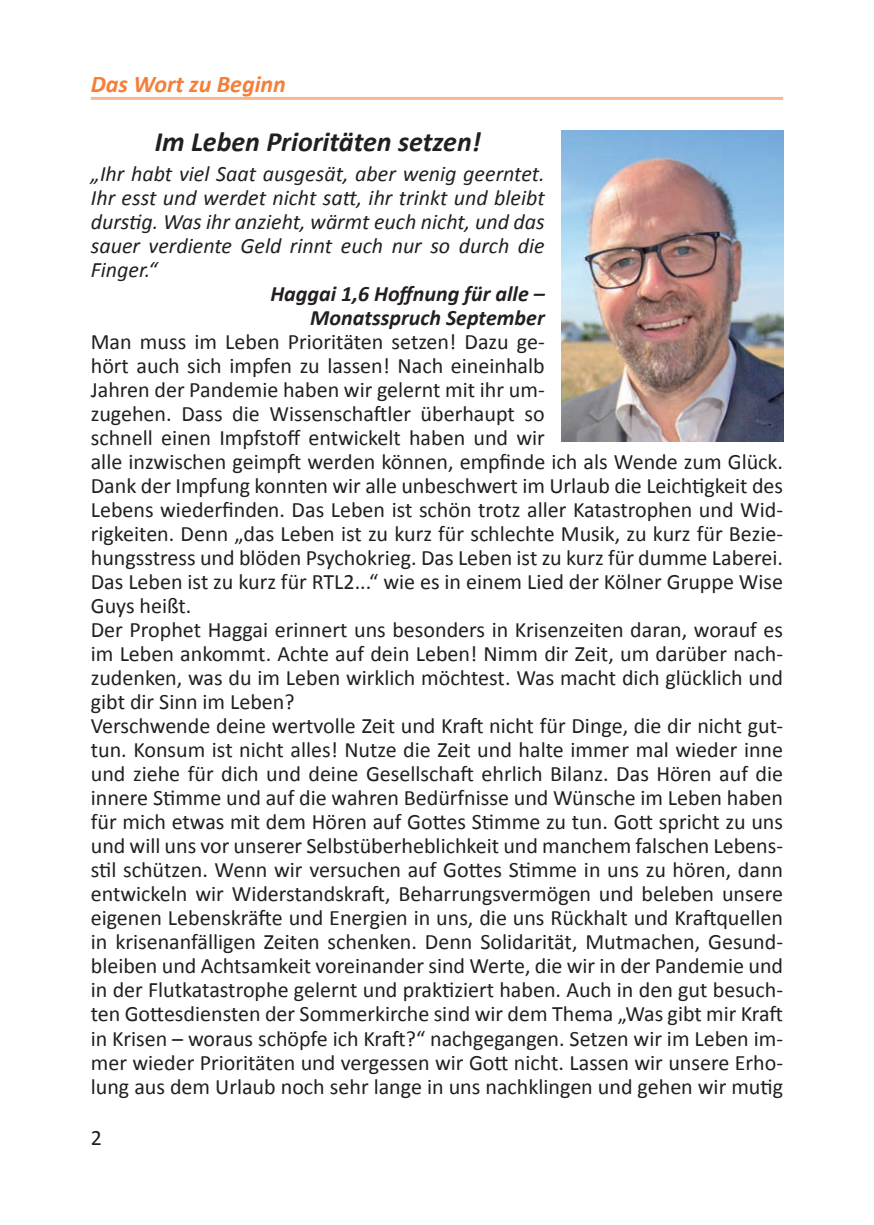
<style>
.page{position:relative;width:874px;height:1225px;background:#fff}
.page>*{position:absolute;margin:0;border:0;box-sizing:border-box;transform-origin:0 0}
.t1{font:italic 700 28px "Calibri";color:#231f20}
.t2{font:italic 700 24px "Calibri";color:#f47f38}
.t3{font:22px/24px "Calibri";color:#231f20}
.t4{font:italic 22px/24px "Calibri";color:#231f20;text-align:justify}
.t5{font:italic 700 22px/24px "Calibri";color:#231f20;text-align:right}
</style>
<div class="page">
<hr style="left:91px;top:97px;width:691px;height:3px;background:#f47f38">
<img style="left:561px;top:130px;width:221px;height:311px">
<p class="t2" style="left:91px;top:68px;width:196px">Das Wort zu Beginn</p>
<p class="t1" style="left:155px;top:124px;width:327px">Im Leben Prioritäten setzen!</p>
<p class="t4" style="left:91px;top:161px;width:455px">„Ihr habt viel Saat ausgesät, aber wenig geerntet.<br>Ihr esst und werdet nicht satt, ihr trinkt und bleibt durstig. Was ihr anzieht, wärmt euch nicht, und das sauer verdiente Geld rinnt euch nur so durch die Finger.“</p>
<p class="t5" style="left:270px;top:282px;width:276px">Haggai 1,6 Hoffnung für alle –<br>Monatsspruch September</p>
<p class="t3" style="left:91px;top:330px;width:693px">Man muss im Leben Prioritäten setzen! Dazu ge-<br>hört auch sich impfen zu lassen! Nach eineinhalb<br>Jahren der Pandemie haben wir gelernt mit ihr um-<br>zugehen. Dass die Wissenschaftler überhaupt so<br>schnell einen Impfstoff entwickelt haben und wir<br>alle inzwischen geimpft werden können, empfinde ich als Wende zum Glück.<br>Dank der Impfung konnten wir alle unbeschwert im Urlaub die Leichtigkeit des Lebens wiederfinden. Das Leben ist schön trotz aller Katastrophen und Wid&shy;rigkeiten. Denn „das Leben ist zu kurz für schlechte Musik, zu kurz für Bezie&shy;hungsstress und blöden Psychokrieg. Das Leben ist zu kurz für dumme Laberei.<br>Das Leben ist zu kurz für RTL2...“ wie es in einem Lied der Kölner Gruppe Wise Guys heißt.<br>Der Prophet Haggai erinnert uns besonders in Krisenzeiten daran, worauf es im Leben ankommt. Achte auf dein Leben! Nimm dir Zeit, um darüber nach&shy;zudenken, was du im Leben wirklich möchtest. Was macht dich glücklich und gibt dir Sinn im Leben?<br>Verschwende deine wertvolle Zeit und Kraft nicht für Dinge, die dir nicht gut&shy;tun. Konsum ist nicht alles! Nutze die Zeit und halte immer mal wieder inne und ziehe für dich und deine Gesellschaft ehrlich Bilanz. Das Hören auf die innere Stimme und auf die wahren Bedürfnisse und Wünsche im Leben haben für mich etwas mit dem Hören auf Gottes Stimme zu tun. Gott spricht zu uns und will uns vor unserer Selbstüberheblichkeit und manchem falschen Lebens&shy;stil schützen. Wenn wir versuchen auf Gottes Stimme in uns zu hören, dann entwickeln wir Widerstandskraft, Beharrungsvermögen und beleben unsere eigenen Lebenskräfte und Energien in uns, die uns Rückhalt und Kraftquellen in krisenanfälligen Zeiten schenken. Denn Solidarität, Mutmachen, Gesund&shy;bleiben und Achtsamkeit voreinander sind Werte, die wir in der Pandemie und in der Flutkatastrophe gelernt und praktiziert haben. Auch in den gut besuch&shy;ten Gottesdiensten der Sommerkirche sind wir dem Thema „Was gibt mir Kraft in Krisen – woraus schöpfe ich Kraft?“ nachgegangen. Setzen wir im Leben im&shy;mer wieder Prioritäten und vergessen wir Gott nicht. Lassen wir unsere Erho&shy;lung aus dem Urlaub noch sehr lange in uns nachklingen und gehen wir mutig</p>
<p class="t3" style="left:91px;top:1125px;width:13px">2</p>
</div>
